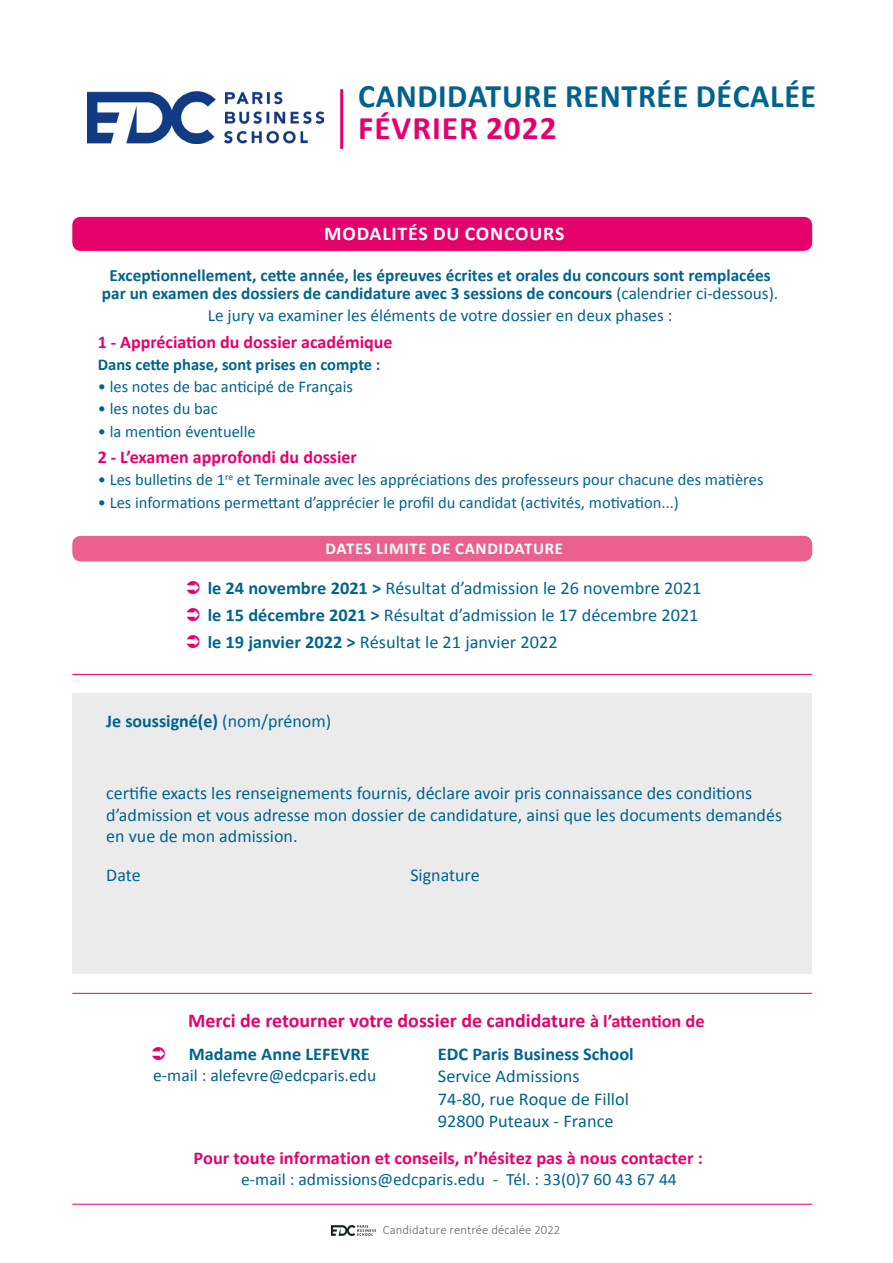
<style>
.page{position:relative;width:893px;height:1263px;background:#fff}
.page>*{position:absolute;margin:0;border:0;box-sizing:border-box;transform-origin:0 0}
.t1{font:700 33px "Calibri";letter-spacing:.02em;color:#00638f}
.t2{font:700 33px "Calibri";letter-spacing:.03em;color:#e6006c}
.t3{font:700 19.5px "Calibri";color:#e6006c}
.t4{font:700 19.5px "Calibri";letter-spacing:.04em;color:#fff}
.t5{font:18px/21.6px "Calibri";color:#00638f}
.t6{font:700 18px "Calibri";color:#e6006c}
.t7{font:700 18px "Calibri";color:#00638f}
.t8{font:700 17.25px/18px "Calibri";color:#00638f;text-align:center}
.t9{font:17.25px "Calibri";color:#00638f}
.t10{font:16.5px "Calibri";color:#00638f}
.t11{font:700 16.5px "Calibri";color:#00638f}
.t12{font:700 16.5px "Calibri";letter-spacing:.04em;color:#fff}
.t13{font:300 12.75px "Calibri";letter-spacing:.005em;color:#646363}
.s1{font-weight:400}
.s2{font-weight:700}
.s3{font-size:18px}
</style>
<div class="page">
<div style="left:72px;top:217px;width:740px;height:34px;background:#e6006c;border-radius:9px"></div>
<div style="left:72px;top:536px;width:740px;height:25px;background:#ec608f;border-radius:9px"></div>
<hr style="left:340px;top:89px;width:3px;height:60px;background:#e6006c">
<div style="left:72px;top:693px;width:740px;height:281px;background:#ebebeb"></div>
<hr style="left:72px;top:1204px;width:740px;height:1px;background:#e6006c">
<hr style="left:72px;top:993px;width:740px;height:1px;background:#e6006c">
<hr style="left:72px;top:674px;width:740px;height:1px;background:#e6006c">
<img style="left:332px;top:1226px;width:44px;height:9px">
<img style="left:88px;top:92px;width:236px;height:52px">
<h1 class="t1" style="left:358px;top:75px;width:460px">CANDIDATURE RENTRÉE DÉCALÉE</h1>
<h1 class="t2" style="left:358px;top:104px;width:200px">FÉVRIER 2022</h1>
<p class="t4" style="left:324px;top:221px;width:242px">MODALITÉS DU CONCOURS</p>
<p class="t8" style="left:102px;top:266px;width:678px">Exceptionnellement, cette année, les épreuves écrites et orales du concours sont remplacées par un examen des dossiers de candidature avec 3 sessions de concours <span class="s1">(calendrier ci-dessous).</span></p>
<p class="t9" style="left:208px;top:304px;width:466px">Le jury va examiner les éléments de votre dossier en deux phases :</p>
<p class="t6" style="left:98px;top:330px;width:296px">1 - Appréciation du dossier académique</p>
<p class="t11" style="left:98px;top:354px;width:284px">Dans cette phase, sont prises en compte :</p>
<p class="t10" style="left:98px;top:376px;width:257px">• les notes de bac anticipé de Français</p>
<p class="t10" style="left:98px;top:398px;width:121px">• les notes du bac</p>
<p class="t10" style="left:98px;top:421px;width:159px">• la mention éventuelle</p>
<p class="t6" style="left:98px;top:446px;width:261px">2 - L’examen approfondi du dossier</p>
<p class="t10" style="left:98px;top:469px;width:667px">• Les bulletins de 1<sup>re</sup> et Terminale avec les appréciations des professeurs pour chacune des matières</p>
<p class="t10" style="left:98px;top:492px;width:583px">• Les informations permettant d’apprécier le profil du candidat (activités, motivation...)</p>
<p class="t12" style="left:326px;top:537px;width:239px">DATES LIMITE DE CANDIDATURE</p>
<p class="t5" style="left:208px;top:575px;width:495px;line-height:26.7px"><span class="s2">le 24 novembre 2021 &gt;</span> Résultat d’admission le 26 novembre 2021 <span class="s2">le 15 décembre 2021 &gt;</span> Résultat d’admission le 17 décembre 2021 <span class="s2">le 19 janvier 2022 &gt;</span> Résultat le 21 janvier 2022</p>
<p class="t7" style="left:106px;top:709px;width:226px">Je soussigné(e) <span class="s1">(nom/prénom)</span></p>
<p class="t5" style="left:106px;top:782px;width:677px">certifie exacts les renseignements fournis, déclare avoir pris connaissance des conditions d’admission et vous adresse mon dossier de candidature, ainsi que les documents demandés en vue de mon admission.</p>
<p class="t5" style="left:106px;top:864px;width:36px">Date</p>
<p class="t5" style="left:410px;top:864px;width:71px">Signature</p>
<p class="t3" style="left:188px;top:1008px;width:518px">Merci de retourner votre dossier de candidature <span class="s3">à l’attention de</span></p>
<p class="t7" style="left:189px;top:1042px;width:182px">Madame Anne LEFEVRE</p>
<p class="t9" style="left:153px;top:1063px;width:225px">e-mail : alefevre@edcparis.edu</p>
<p class="t7" style="left:438px;top:1042px;width:197px">EDC Paris Business School</p>
<p class="t5" style="left:438px;top:1065px;width:192px;line-height:22.5px">Service Admissions<br>74-80, rue Roque de Fillol<br>92800 Puteaux - France</p>
<p class="t6" style="left:193px;top:1146px;width:511px">Pour toute information et conseils, n’hésitez pas à nous contacter :</p>
<p class="t9" style="left:241px;top:1168px;width:437px">e-mail : admissions@edcparis.edu - Tél. : 33(0)7 60 43 67 44</p>
<p class="t13" style="left:383px;top:1222px;width:179px">Candidature rentrée décalée 2022</p>
</div>
